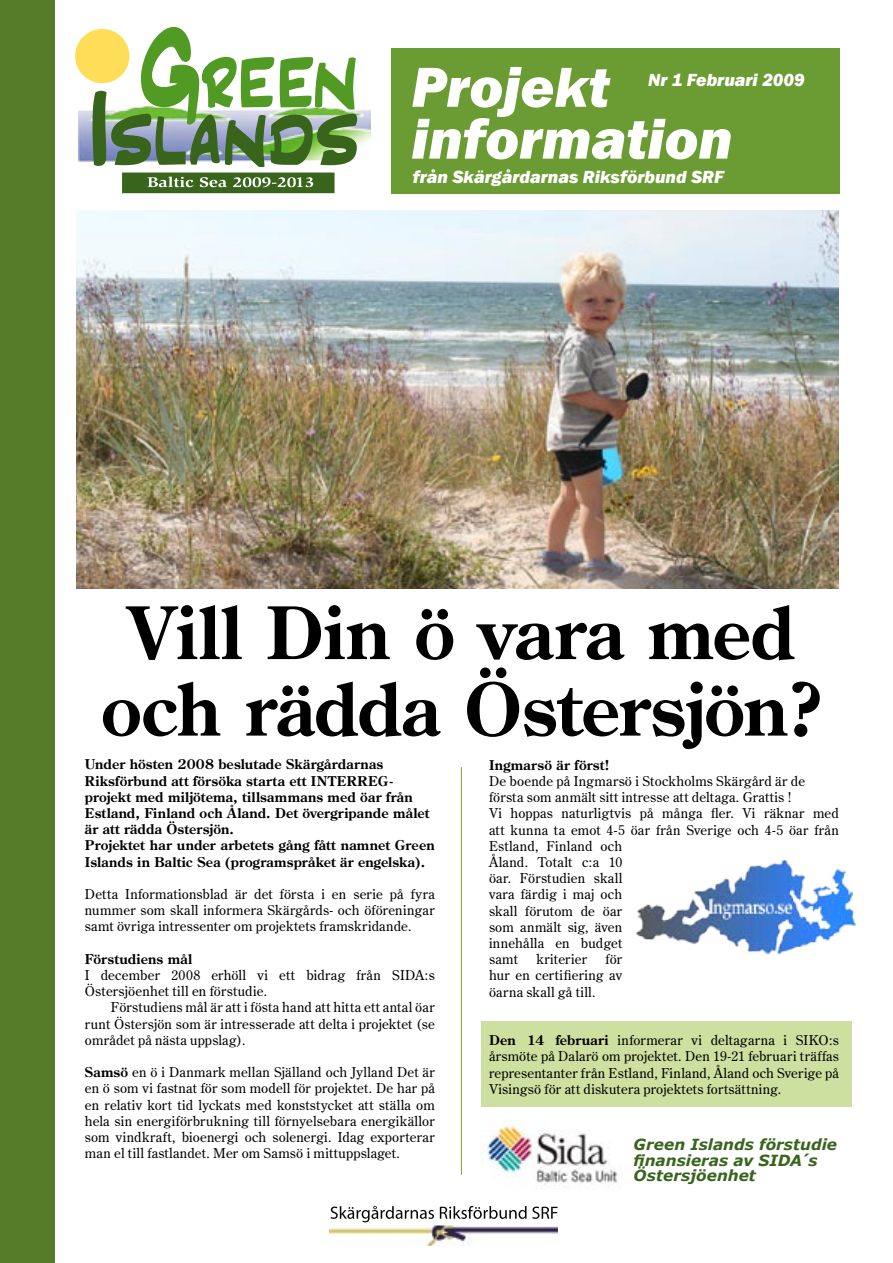
<style>
.page{position:relative;width:893px;height:1263px;background:#fff}
.page>*{position:absolute;margin:0;border:0;box-sizing:border-box;transform-origin:0 0}
.Mellanrubrik{font:700 72px/76.5px "Century Old Style Std";letter-spacing:-.005em;color:#000;text-align:center}
.t1{font:italic 800 58.35px "Franklin Gothic";color:#fff}
.t2{font:italic 800 18px "Franklin Gothic";color:#fff}
.Rubrik{font:italic 700 15.3px/15.3px "Verdana";color:#38641c}
.t3{font:13.5px/16.2px "Century Old Style Std";letter-spacing:.02em;color:#000;text-align:justify}
.t4{font:700 13.5px/16.2px "Century Old Style Std";letter-spacing:.015em;color:#000}
.s1{font-weight:700}
</style>
<div class="page">
<div style="left:482px;top:1022px;width:370px;height:85px;background:#cee09f"></div>
<img style="left:78px;top:110px;width:292px;height:52px">
<div style="left:75px;top:29px;width:54px;height:54px;background:#fede58;border-radius:50%"></div>
<div style="left:122px;top:173px;width:213px;height:20px;background:#38641c"></div>
<svg style="left:148px;top:177px;width:46px;height:10px"></svg>
<svg style="left:200px;top:177px;width:27px;height:10px"></svg>
<svg style="left:233px;top:177px;width:80px;height:10px"></svg>
<svg style="left:92px;top:27px;width:265px;height:140px"></svg>
<svg style="left:331px;top:1206px;width:103px;height:16px"></svg>
<svg style="left:440px;top:1206px;width:118px;height:13px"></svg>
<img style="left:329px;top:1225px;width:228px;height:21px">
<img style="left:636px;top:860px;width:221px;height:95px">
<div style="left:391px;top:48px;width:449px;height:146px;background:#6b9c34"></div>
<img style="left:77px;top:211px;width:761px;height:378px">
<div style="left:0;top:0;width:54px;height:1263px;background:#557d29"></div>
<hr style="left:461px;top:767px;width:1px;height:408px;background:#7fa02d">
<img style="left:480px;top:1125px;width:138px;height:61px">
<p class="t1" style="left:411px;top:49px;width:200px">Projekt</p>
<p class="t1" style="left:411px;top:101px;width:323px">information</p>
<p class="t2" style="left:648px;top:69px;width:158px">Nr 1 Februari 2009</p>
<p class="t2" style="left:413px;top:165px;width:312px">från Skärgårdarnas Riksförbund SRF</p>
<p class="Mellanrubrik" style="left:101px;top:593px;width:723px">Vill Din ö vara med och rädda Östersjön?</p>
<p class="t4" style="left:85px;top:756px;width:346px">Under hösten 2008 beslutade Skärgårdarnas Riksförbund att försöka starta ett INTERREG&shy;projekt med miljötema, tillsammans med öar från Estland, Finland och Åland. Det övergripande målet är att rädda Östersjön.</p>
<p class="t4" style="left:85px;top:837px;width:351px">Projektet har under arbetets gång fått namnet Green<br>Islands in Baltic Sea (programspråket är engelska).</p>
<p class="t3" style="left:85px;top:886px;width:352px">Detta Informationsblad är det första i en serie på fyra nummer som skall informera Skärgårds- och öföreningar samt övriga intressenter om projektets framskridande.</p>
<p class="t4" style="left:85px;top:950px;width:109px">Förstudiens mål</p>
<p class="t3" style="left:85px;top:967px;width:351px">I december 2008 erhöll vi ett bidrag från SIDA:s<br>Östersjöenhet till en förstudie.</p>
<p class="t3" style="left:85px;top:999px;width:351px;text-indent:26px">Förstudiens mål är att i fösta hand att hitta ett antal öar runt Östersjön som är intresserade att delta i projektet (se området på nästa uppslag).</p>
<p class="t3" style="left:85px;top:1064px;width:351px"><span class="s1">Samsö</span> en ö i Danmark mellan Själland och Jylland Det är en ö som vi fastnat för som modell för projektet. De har på en relativ kort tid lyckats med konststycket att ställa om hela sin energiförbrukning till förnyelsebara energikällor som vindkraft, bioenergi och solenergi. Idag exporterar man el till fastlandet. Mer om Samsö i mittuppslaget.</p>
<p class="t4" style="left:489px;top:756px;width:122px">Ingmarsö är först!</p>
<p class="t3" style="left:489px;top:773px;width:318px">De boende på Ingmarsö i Stockholms Skärgård är de första som anmält sitt intresse att deltaga. Grattis !</p>
<p class="t3" style="left:489px;top:805px;width:351px;text-align:left">Vi hoppas naturligtvis på många fler. Vi räknar med att kunna ta emot 4-5 öar från Sverige och 4-5 öar från<br>Estland, Finland och<br>Åland. Totalt c:a 10<br>öar. Förstudien skall<br>vara färdig i maj och<br>skall förutom de öar<br>som anmält sig, även<br>innehålla en budget<br>samt</p>
<p class="t3" style="left:536px;top:951px;width:52px">kriterier</p>
<p class="t3" style="left:489px;top:951px;width:135px;text-indent:117px">för hur en certifiering av öarna skall gå till.</p>
<p class="t3" style="left:489px;top:1032px;width:351px"><span class="s1">Den 14 februari</span> informerar vi deltagarna i SIKO:s årsmöte på Dalarö om projektet. Den 19-21 februari träffas representanter från Estland, Finland, Åland och Sverige på Visingsö för att diskutera projektets fortsättning.</p>
<p class="Rubrik" style="left:634px;top:1136px;width:205px">Green Islands förstudie finansieras av SIDA´s<br>Östersjöenhet</p>
</div>
